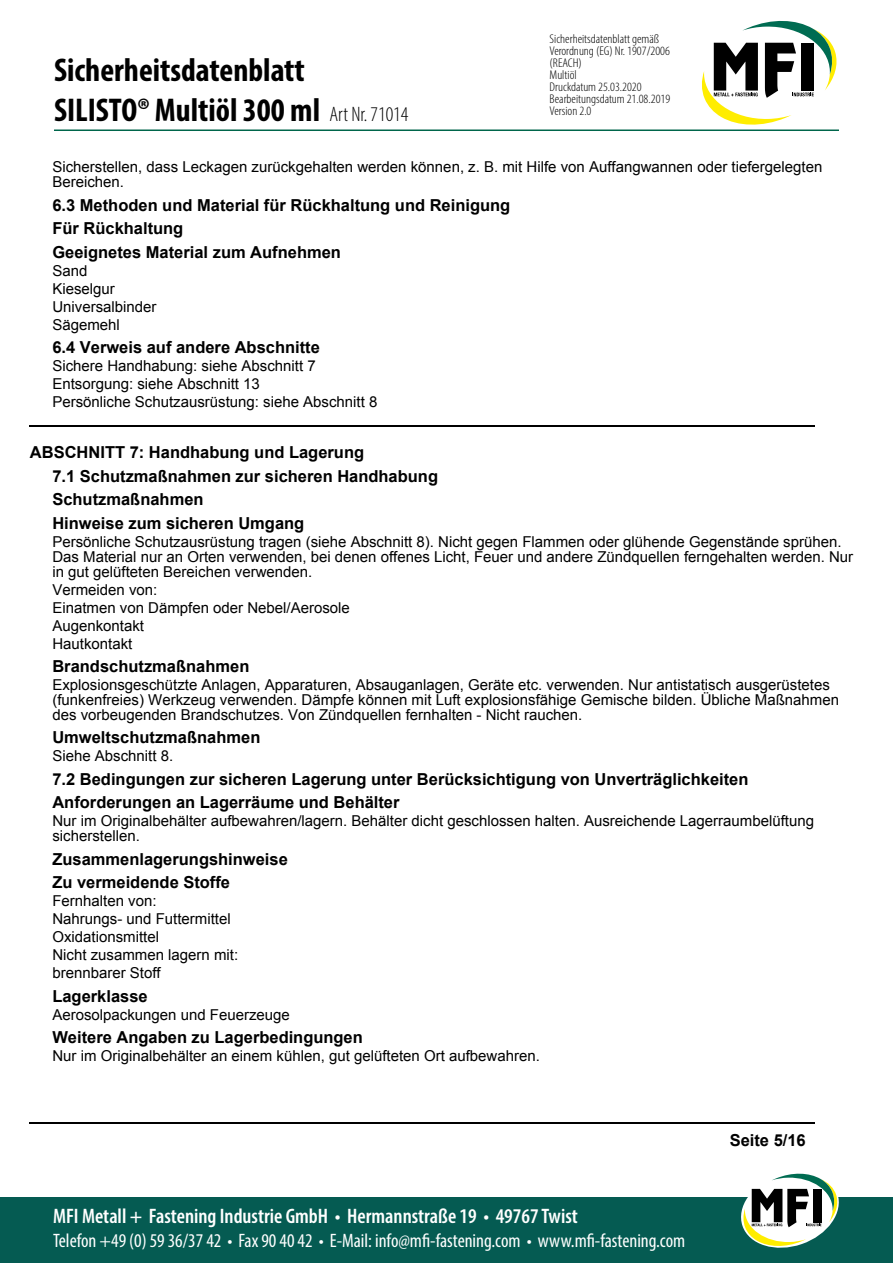
<style>
.page{position:relative;width:893px;height:1263px;background:#fff}
.page>*{position:absolute;margin:0;border:0;box-sizing:border-box;transform-origin:0 0}
.t1{font:700 condensed 33px/39.6px "Myriad Pro";color:#000}
.t2{font:600 condensed 21px "Myriad Pro";color:#fff}
.t3{font:condensed 19.5px "Myriad Pro";color:#fff}
.t4{font:700 16.5px/23.7px "Arial";color:#000}
.t5{font:15px/18px "Arial";color:#000}
.t6{font:300 condensed 12.75px/12px "Myriad Pro";color:#000;scale:1.06 1}
.s1{font-weight:300;font-size:21px}
</style>
<div class="page">
<hr style="left:54px;top:129px;width:785px;height:2px;background:#00664b">
<svg style="left:702px;top:20px;width:135px;height:105px"></svg>
<div style="left:0;top:1197px;width:893px;height:66px;background:#055b52"></div>
<svg style="left:741px;top:1173px;width:98px;height:75px"></svg>
<hr style="left:30px;top:425px;width:785px;height:2px;background:#000">
<hr style="left:30px;top:1122px;width:785px;height:1px;background:#000">
<h1 class="t1" style="left:54px;top:50px;width:356px">Sicherheitsdatenblatt<br>SILISTO® Multiöl 300 ml <span class="s1">Art Nr. 71014</span></h1>
<p class="t6" style="left:550px;top:33px;width:115px">Sicherheitsdatenblatt gemäß<br>Verordnung (EG) Nr. 1907/2006 (REACH)<br>Multiöl<br>Druckdatum 25.03.2020<br>Bearbeitungsdatum 21.08.2019<br>Version 2.0</p>
<p class="t4" style="left:480px;top:30px;width:244px">Verordnung (EG) Nr. 1907/2006</p>
<p class="t5" style="left:52px;top:159px;width:771px;line-height:15px">Sicherstellen, dass Leckagen zurückgehalten werden können, z. B. mit Hilfe von Auffangwannen oder tiefergelegten<br>Bereichen.</p>
<p class="t4" style="left:52px;top:193px;width:459px">6.3 Methoden und Material für Rückhaltung und Reinigung<br>Für Rückhaltung<br>Geeignetes Material zum Aufnehmen</p>
<p class="t5" style="left:52px;top:261px;width:106px">Sand<br>Kieselgur<br>Universalbinder<br>Sägemehl</p>
<p class="t4" style="left:52px;top:336px;width:269px">6.4 Verweis auf andere Abschnitte</p>
<p class="t5" style="left:52px;top:357px;width:326px">Sichere Handhabung: siehe Abschnitt 7<br>Entsorgung: siehe Abschnitt 13<br>Persönliche Schutzausrüstung: siehe Abschnitt 8</p>
<p class="t4" style="left:52px;top:441px;width:387px;text-indent:-23px">ABSCHNITT 7: Handhabung und Lagerung<br>7.1 Schutzmaßnahmen zur sicheren Handhabung<br>Schutzmaßnahmen<br>Hinweise zum sicheren Umgang</p>
<p class="t5" style="left:52px;top:534px;width:802px;line-height:15px">Persönliche Schutzausrüstung tragen (siehe Abschnitt 8). Nicht gegen Flammen oder glühende Gegenstände sprühen.<br>Das Material nur an Orten verwenden, bei denen offenes Licht, Feuer und andere Zündquellen ferngehalten werden. Nur in gut gelüfteten Bereichen verwenden.</p>
<p class="t5" style="left:52px;top:581px;width:299px">Vermeiden von:<br>Einatmen von Dämpfen oder Nebel/Aerosole<br>Augenkontakt<br>Hautkontakt</p>
<p class="t4" style="left:52px;top:655px;width:198px">Brandschutzmaßnahmen</p>
<p class="t5" style="left:52px;top:677px;width:788px;line-height:15px">Explosionsgeschützte Anlagen, Apparaturen, Absauganlagen, Geräte etc. verwenden. Nur antistatisch ausgerüstetes (funkenfreies) Werkzeug verwenden. Dämpfe können mit Luft explosionsfähige Gemische bilden. Übliche Maßnahmen des vorbeugenden Brandschutzes. Von Zündquellen fernhalten - Nicht rauchen.</p>
<p class="t4" style="left:52px;top:726px;width:209px">Umweltschutzmaßnahmen</p>
<p class="t5" style="left:52px;top:747px;width:122px">Siehe Abschnitt 8.</p>
<p class="t4" style="left:52px;top:767px;width:698px">7.2 Bedingungen zur sicheren Lagerung unter Berücksichtigung von Unverträglichkeiten<br>Anforderungen an Lagerräume und Behälter</p>
<p class="t5" style="left:52px;top:813px;width:763px;line-height:15px">Nur im Originalbehälter aufbewahren/lagern. Behälter dicht geschlossen halten. Ausreichende Lagerraumbelüftung sicherstellen.</p>
<p class="t4" style="left:52px;top:847px;width:237px">Zusammenlagerungshinweise<br>Zu vermeidende Stoffe</p>
<p class="t5" style="left:52px;top:892px;width:187px">Fernhalten von:<br>Nahrungs- und Futtermittel<br>Oxidationsmittel<br>Nicht zusammen lagern mit: brennbarer Stoff</p>
<p class="t4" style="left:52px;top:984px;width:97px">Lagerklasse</p>
<p class="t5" style="left:52px;top:1005px;width:239px">Aerosolpackungen und Feuerzeuge</p>
<p class="t4" style="left:52px;top:1025px;width:312px">Weitere Angaben zu Lagerbedingungen</p>
<p class="t5" style="left:52px;top:1046px;width:489px">Nur im Originalbehälter an einem kühlen, gut gelüfteten Ort aufbewahren.</p>
<h2 class="t2" style="left:53px;top:1203px;width:526px">MFI Metall + Fastening Industrie GmbH • Hermannstraße 19 • 49767 Twist</h2>
<h3 class="t3" style="left:53px;top:1228px;width:634px">Telefon +49 (0) 59 36/37 42 • Fax 90 40 42 • E-Mail: info@mfi-fastening.com • www.mfi-fastening.com</h3>
<p class="t4" style="left:730px;top:1128px;width:78px">Seite 5/16</p>
</div>
